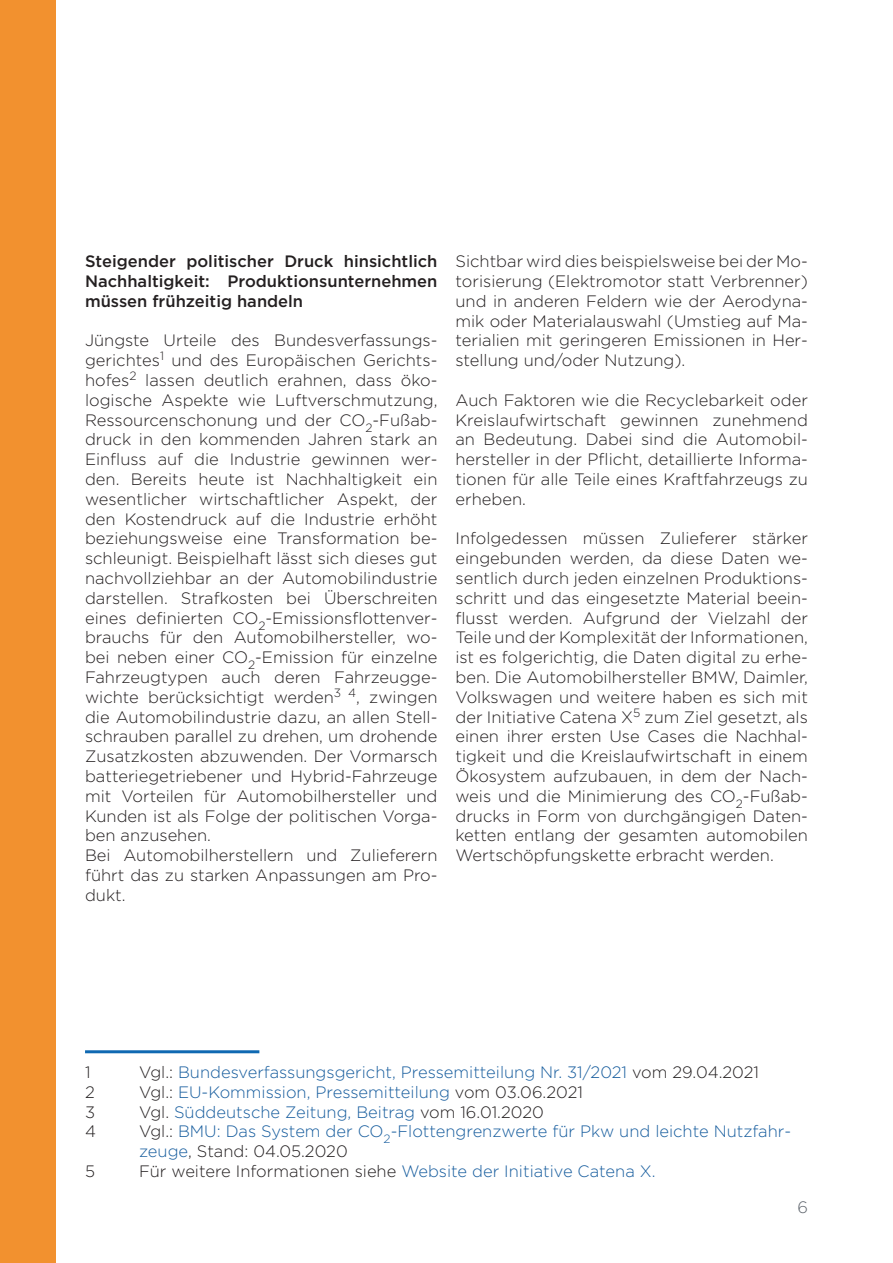
<style>
.page{position:relative;width:893px;height:1263px;background:#fff}
.page>*{position:absolute;margin:0;border:0;box-sizing:border-box;transform-origin:0 0}
.t1{font:300 16.5px/19.8px "Arson Pro";color:#231f20;text-align:justify}
.t2{font:300 16.5px/19.8px "Arson Pro";color:#175d9e}
.t3{font:500 16.5px/19.8px "Arson Pro";color:#231f20;text-align:justify}
.t4{font:300 16.5px "Arson Pro";color:#5e646c}
.s1{color:#231f20}
.s2{color:#175d9e}
</style>
<div class="page">
<div style="left:0;top:0;width:55px;height:1263px;background:#f2912f"></div>
<hr style="left:85px;top:1050px;width:174px;height:3px;background:#0f69b2">
<p class="t3" style="left:85px;top:251px;width:354px">Steigender politischer Druck hinsichtlich Nachhaltigkeit: Produktionsunternehmen müssen frühzeitig handeln</p>
<p class="t1" style="left:85px;top:331px;width:354px;text-align:left">Jüngste Urteile des Bundesverfassungs&shy;gerichtes<sup>1</sup> und des Europäischen Gerichts&shy;hofes<sup>2</sup> lassen deutlich erahnen, dass öko&shy;logische Aspekte wie Luftverschmutzung, Ressourcenschonung und der CO<sub>2</sub>-Fußab&shy;druck in den kommenden Jahren stark an Einfluss auf die Industrie gewinnen wer&shy;den. Bereits heute ist Nachhaltigkeit ein wesentlicher wirtschaftlicher Aspekt, der den Kostendruck auf die Industrie erhöht beziehungsweise eine Transformation be&shy;schleunigt. Beispielhaft lässt sich dieses gut nachvollziehbar an der Automobilindustrie darstellen. Strafkosten bei Überschreiten eines definierten CO<sub>2</sub>-Emissionsflottenver&shy;brauchs für den Automobilhersteller, wo&shy;bei neben einer CO<sub>2</sub>-Emission für einzelne Fahrzeugtypen auch deren Fahrzeugge&shy;wichte berücksichtigt werden<sup>3</sup> <sup>4</sup>, zwingen die Automobilindustrie dazu, an allen Stell&shy;schrauben parallel zu drehen, um drohende Zusatzkosten abzuwenden. Der Vormarsch batteriegetriebener und Hybrid-Fahrzeuge mit Vorteilen für Automobilhersteller und Kunden ist als Folge der politischen Vorga&shy;ben anzusehen.<br>Bei Automobilherstellern und Zulieferern führt das zu starken Anpassungen am Pro&shy;dukt.</p>
<p class="t1" style="left:455px;top:252px;width:354px">Sichtbar wird dies beispielsweise bei der Mo&shy;torisierung (Elektromotor statt Verbrenner) und in anderen Feldern wie der Aerodyna&shy;mik oder Materialauswahl (Umstieg auf Ma&shy;terialien mit geringeren Emissionen in Her&shy;stellung und/oder Nutzung).</p>
<p class="t1" style="left:455px;top:390px;width:354px">Auch Faktoren wie die Recyclebarkeit oder Kreislaufwirtschaft gewinnen zunehmend an Bedeutung. Dabei sind die Automobil&shy;hersteller in der Pflicht, detaillierte Informa&shy;tionen für alle Teile eines Kraftfahrzeugs zu erheben.</p>
<p class="t1" style="left:455px;top:529px;width:354px">Infolgedessen müssen Zulieferer stärker eingebunden werden, da diese Daten we&shy;sentlich durch jeden einzelnen Produktions&shy;schritt und das eingesetzte Material beein&shy;flusst werden. Aufgrund der Vielzahl der Teile und der Komplexität der Informationen, ist es folgerichtig, die Daten digital zu erhe&shy;ben. Die Automobilhersteller BMW, Daimler, Volkswagen und weitere haben es sich mit der Initiative Catena X<sup>5</sup> zum Ziel gesetzt, als einen ihrer ersten Use Cases die Nachhal&shy;tigkeit und die Kreislaufwirtschaft in einem Ökosystem aufzubauen, in dem der Nach&shy;weis und die Minimierung des CO<sub>2</sub>-Fußab&shy;drucks in Form von durchgängigen Daten&shy;ketten entlang der gesamten automobilen Wertschöpfungskette erbracht werden.</p>
<p class="t1" style="left:85px;top:1062px;width:7px">1</p>
<p class="t2" style="left:139px;top:1062px;width:622px"><span class="s1">Vgl.:</span> Bundesverfassungsgericht, Pressemitteilung Nr. 31/2021 <span class="s1">vom 29.04.2021</span></p>
<p class="t1" style="left:85px;top:1082px;width:11px">2</p>
<p class="t2" style="left:139px;top:1082px;width:445px"><span class="s1">Vgl.:</span> EU-Kommission, Pressemitteilung <span class="s1">vom 03.06.2021</span></p>
<p class="t1" style="left:85px;top:1102px;width:12px">3</p>
<p class="t2" style="left:139px;top:1102px;width:406px"><span class="s1">Vgl.</span> Süddeutsche Zeitung, Beitrag <span class="s1">vom 16.01.2020</span></p>
<p class="t1" style="left:85px;top:1122px;width:12px">4</p>
<p class="t2" style="left:139px;top:1122px;width:654px"><span class="s1">Vgl.:</span> BMU: Das System der CO<sub>2</sub>-Flottengrenzwerte für Pkw und leichte Nutzfahr&shy;zeuge<span class="s1">, Stand: 04.05.2020</span></p>
<p class="t1" style="left:85px;top:1161px;width:11px">5</p>
<p class="t1" style="left:139px;top:1161px;width:518px">Für weitere Informationen siehe <span class="s2">Website der Initiative Catena X.</span></p>
<p class="t4" style="left:797px;top:1198px;width:12px">6</p>
</div>
